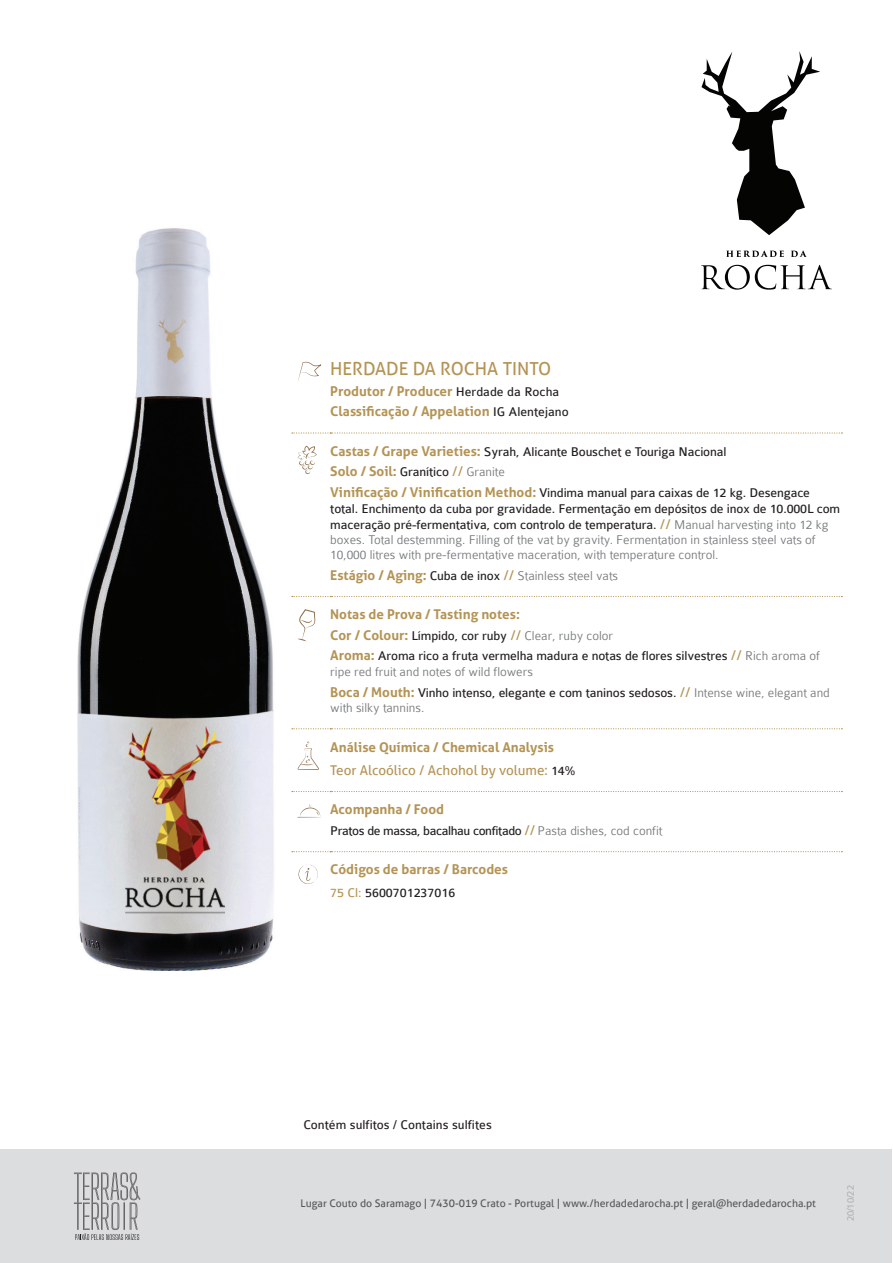
<style>
.page{position:relative;width:893px;height:1263px;background:#fff}
.page>*{position:absolute;margin:0;border:0;box-sizing:border-box;transform-origin:0 0}
.t1{font:18px "Aller";color:#b49455}
.t2{font:300 13.5px/15.6px "Colaborate";color:#76787b}
.t3{font:13.5px/20.4px "Colaborate";letter-spacing:-.01em;color:#231f20}
.t4{font:700 13.5px/20.4px "Aller";color:#b49455}
.t5{font:13.5px "Colaborate";letter-spacing:-.03em;color:#231f20}
.t6{font:10.5px "Aller";color:#57585a}
.t7{font:300 10.5px "Colaborate";color:#a8a9ad}
.s1{font-family:"Colaborate";font-weight:400;color:#231f20}
.s2{font-family:"Aller";font-weight:700;color:#b49455}
.s3{font-weight:400}
.s4{font-family:"Colaborate";font-weight:300;color:#76787b}
.s5{font-weight:400;color:#231f20}
.s6{font-family:"Aller";font-weight:400;color:#b49455}
.s7{font-family:"Aller";color:#b49455}
.s8{font-weight:300;color:#76787b}
.s9{color:#b49455}
</style>
<div class="page">
<img style="left:77px;top:228px;width:232px;height:742px">
<div style="left:1px;top:1149px;width:891px;height:114px;background:#dcdddf"></div>
<svg style="left:292px;top:432px;width:550px;height:2px"></svg>
<svg style="left:292px;top:596px;width:550px;height:1px"></svg>
<svg style="left:292px;top:728px;width:550px;height:1px"></svg>
<svg style="left:292px;top:791px;width:550px;height:1px"></svg>
<svg style="left:292px;top:851px;width:550px;height:1px"></svg>
<svg style="left:298px;top:362px;width:23px;height:20px"></svg>
<svg style="left:298px;top:446px;width:19px;height:28px"></svg>
<svg style="left:298px;top:609px;width:17px;height:32px"></svg>
<svg style="left:298px;top:741px;width:21px;height:29px"></svg>
<svg style="left:298px;top:804px;width:23px;height:14px"></svg>
<svg style="left:298px;top:864px;width:20px;height:20px"></svg>
<svg style="left:74px;top:1172px;width:67px;height:68px"></svg>
<svg style="left:701px;top:51px;width:119px;height:184px"></svg>
<svg style="left:726px;top:250px;width:58px;height:7px"></svg>
<svg style="left:791px;top:250px;width:16px;height:7px"></svg>
<svg style="left:701px;top:265px;width:131px;height:25px"></svg>
<h1 class="t1" style="left:330px;top:358px;width:223px">HERDADE DA ROCHA TINTO</h1>
<p class="t4" style="left:330px;top:380px;width:240px">Produtor / Producer <span class="s1">Herdade da Rocha<br></span>Classificação / Appelation <span class="s1">IG Alentejano</span></p>
<p class="t3" style="left:330px;top:441px;width:398px"><span class="s2">Castas / Grape Varieties:</span> Syrah, Alicante Bouschet e Touriga Nacional</p>
<p class="t4" style="left:330px;top:461px;width:176px">Solo / Soil: <span class="s1">Granítico</span> <span class="s3">//</span> <span class="s4">Granite</span></p>
<p class="t2" style="left:330px;top:485px;width:511px"><span class="s2">Vinificação / Vinification Method:</span> <span class="s5">Vindima manual para caixas de 12 kg. Desengace total. Enchimento da cuba por gravidade. Fermentação em depósitos de inox de 10.000L com maceração pré-fermentativa, com controlo de temperatura.</span> <span class="s6">//</span> Manual harvesting into 12 kg boxes. Total destemming. Filling of the vat by gravity. Fermentation in stainless steel vats of 10,000 litres with pre-fermentative maceration, with temperature control.</p>
<p class="t2" style="left:330px;top:567px;width:289px"><span class="s2">Estágio / Aging:</span> <span class="s5">Cuba de inox</span> <span class="s6">//</span> Stainless steel vats</p>
<p class="t4" style="left:330px;top:604px;width:191px">Notas de Prova / Tasting notes:</p>
<p class="t3" style="left:330px;top:625px;width:491px"><span class="s2">Cor / Colour:</span> Límpido, cor ruby <span class="s7">//</span> <span class="s8">Clear, ruby color<br></span><span class="s2">Aroma:</span> Aroma rico a fruta vermelha madura e notas de flores silvestres <span class="s7">//</span> <span class="s8">Rich aroma of</span></p>
<p class="t2" style="left:330px;top:662px;width:501px;line-height:20.4px">ripe red fruit and notes of wild flowers<br><span class="s2">Boca / Mouth:</span> <span class="s5">Vinho intenso, elegante e com taninos sedosos.</span> <span class="s6">//</span> Intense wine, elegant and</p>
<p class="t2" style="left:330px;top:700px;width:96px">with silky tannins.</p>
<p class="t4" style="left:330px;top:735px;width:246px;line-height:23px">Análise Química / Chemical Analysis<br><span class="s3">Teor Alcoólico / Achohol by volume:</span> <span class="s1">14%</span></p>
<p class="t4" style="left:330px;top:799px;width:115px">Acompanha / Food</p>
<p class="t5" style="left:330px;top:823px;width:334px">Pratos de massa, bacalhau confitado <span class="s7">//</span> <span class="s8">Pasta dishes, cod confit</span></p>
<p class="t4" style="left:330px;top:859px;width:179px">Códigos de barras / Barcodes</p>
<p class="t3" style="left:330px;top:882px;width:127px"><span class="s9">75 Cl:</span> 5600701237016</p>
<p class="t3" style="left:303px;top:1115px;width:190px">Contém sulfitos / Contains sulfites</p>
<p class="t6" style="left:301px;top:1197px;width:517px">Lugar Couto do Saramago | 7430-019 Crato - Portugal | www./herdadedarocha.pt | geral@herdadedarocha.pt</p>
<p class="t7" style="left:845px;top:1221px;width:38px;rotate:-90deg">20/10/22</p>
</div>
